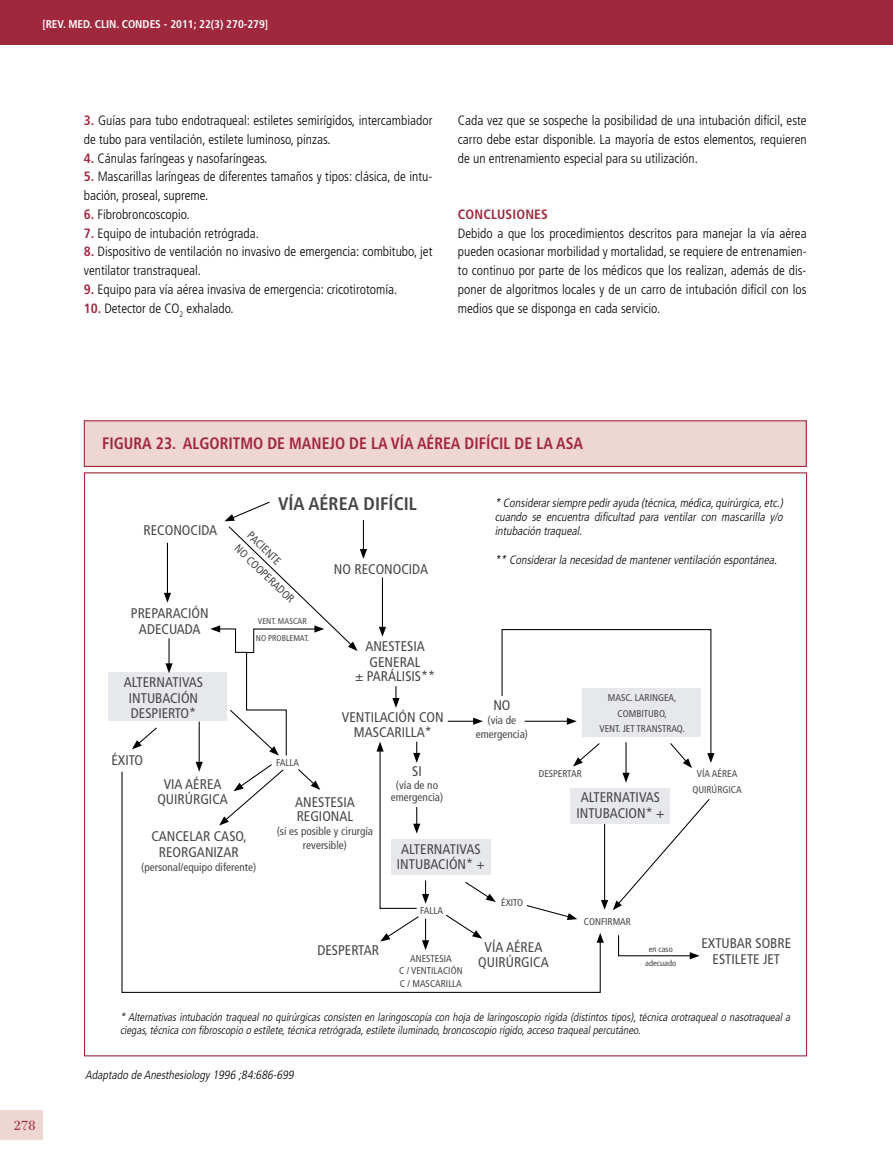
<style>
.page{position:relative;width:893px;height:1170px;background:#fff}
.page>*{position:absolute;margin:0;border:0;box-sizing:border-box;transform-origin:0 0}
.t1{font:19.5px "Filosofia Grand Caps";color:#a0283d;scale:1.1 1}
.t2{font:700 condensed 18.15px "Frutiger";color:#474647}
.t3{font:700 condensed 16.5px "Frutiger";color:#a0283d;scale:.95 1}
.t4{font:condensed 13.95px/15.5px "Frutiger";color:#474647;text-align:center}
.t5{font:300 condensed 13.5px/18.8px "Frutiger";color:#000}
.t6{font:700 condensed 13.5px "Frutiger";letter-spacing:.015em;color:#a0283d}
.t7{font:italic 300 condensed 12px/14.4px "Frutiger";color:#000;text-align:justify}
.t8{font:italic 300 condensed 11.25px/13.5px "Frutiger";color:#000}
.t9{font:condensed 11.25px/14px "Frutiger";color:#474647;text-align:center}
.t10{font:700 condensed 11.25px "Frutiger";color:#fff}
.t11{font:condensed 9.75px/15.5px "Frutiger";color:#474647}
.t12{font:condensed 8.4px/14px "Frutiger";color:#474647;text-align:center}
.s1{font-weight:700;color:#a0283d}
</style>
<div class="page">
<div style="left:0;top:1110px;width:43px;height:30px;background:#eed6d2"></div>
<div style="left:0;top:0;width:893px;height:44px;background:#a0283d"></div>
<div style="left:84px;top:420px;width:723px;height:47px;background:#eed6d2;border:1px solid #a0283d"></div>
<div style="left:108px;top:672px;width:118px;height:49px;background:#e6e8ec"></div>
<hr style="left:382px;top:577px;width:1px;height:52px;background:#000">
<svg style="left:379px;top:626px;width:7px;height:10px"></svg>
<hr style="left:167px;top:542px;width:1px;height:53px;background:#000">
<svg style="left:164px;top:592px;width:7px;height:10px"></svg>
<svg style="left:601px;top:799px;width:109px;height:111px"></svg>
<svg style="left:263px;top:764px;width:21px;height:6px"></svg>
<svg style="left:132px;top:727px;width:25px;height:22px"></svg>
<svg style="left:165px;top:638px;width:8px;height:35px"></svg>
<hr style="left:199px;top:721px;width:1px;height:43px;background:#000">
<svg style="left:196px;top:761px;width:7px;height:9px"></svg>
<svg style="left:392px;top:686px;width:8px;height:22px"></svg>
<svg style="left:448px;top:717px;width:35px;height:7px"></svg>
<svg style="left:121px;top:770px;width:480px;height:223px"></svg>
<svg style="left:597px;top:932px;width:7px;height:10px"></svg>
<svg style="left:501px;top:629px;width:213px;height:153px"></svg>
<svg style="left:618px;top:935px;width:82px;height:24px"></svg>
<svg style="left:376px;top:741px;width:53px;height:168px"></svg>
<svg style="left:210px;top:501px;width:157px;height:255px"></svg>
<div style="left:570px;top:787px;width:100px;height:36px;background:#e6e8ec"></div>
<div style="left:391px;top:839px;width:100px;height:36px;background:#e6e8ec"></div>
<p class="t10" style="left:42px;top:17px;width:227px">[REV. MED. CLIN. CONDES - 2011; 22(3) 270-279]</p>
<p class="t5" style="left:84px;top:111px;width:350px"><span class="s1">3.</span> Guías para tubo endotraqueal: estiletes semirígidos, intercambiador de tubo para ventilación, estilete luminoso, pinzas.</p>
<p class="t5" style="left:84px;top:149px;width:185px"><span class="s1">4.</span> Cánulas faríngeas y nasofaríngeas.</p>
<p class="t5" style="left:84px;top:167px;width:350px"><span class="s1">5.</span> Mascarillas laríngeas de diferentes tamaños y tipos: clásica, de intu&shy;bación, proseal, supreme.</p>
<p class="t5" style="left:84px;top:205px;width:108px"><span class="s1">6.</span> Fibrobroncoscopio.</p>
<p class="t5" style="left:84px;top:224px;width:177px"><span class="s1">7.</span> Equipo de intubación retrógrada.</p>
<p class="t5" style="left:84px;top:242px;width:350px"><span class="s1">8.</span> Dispositivo de ventilación no invasivo de emergencia: combitubo, jet ventilator transtraqueal.</p>
<p class="t5" style="left:84px;top:280px;width:315px"><span class="s1">9.</span> Equipo para vía aérea invasiva de emergencia: cricotirotomía.</p>
<p class="t5" style="left:84px;top:299px;width:152px"><span class="s1">10.</span> Detector de CO<sub>2</sub> exhalado.</p>
<p class="t5" style="left:458px;top:111px;width:350px;text-align:justify">Cada vez que se sospeche la posibilidad de una intubación difícil, este carro debe estar disponible. La mayoría de estos elementos, requieren de un entrenamiento especial para su utilización.</p>
<p class="t6" style="left:458px;top:206px;width:76px">CONCLUSIONES</p>
<p class="t5" style="left:458px;top:224px;width:350px;text-align:justify">Debido a que los procedimientos descritos para manejar la vía aérea pueden ocasionar morbilidad y mortalidad, se requiere de entrenamien&shy;to continuo por parte de los médicos que los realizan, además de dis&shy;poner de algoritmos locales y de un carro de intubación difícil con los medios que se disponga en cada servicio.</p>
<h1 class="t1" style="left:14px;top:1113px;width:22px">278</h1>
<p class="t3" style="left:102px;top:433px;width:508px">FIGURA 23. ALGORITMO DE MANEJO DE LA VÍA AÉREA DI FÍCIL DE LA ASA</p>
<p class="t4" style="left:144px;top:522px;width:75px">RECONOCIDA</p>
<p class="t4" style="left:131px;top:606px;width:79px">PREPARACIÓN<br>ADECUADA</p>
<p class="t4" style="left:124px;top:674px;width:81px">ALTERNATIVAS<br>INTUBACIÓN<br>DESPIERTO*</p>
<h2 class="t2" style="left:278px;top:493px;width:139px">VÍA AÉREA DIFÍCIL</h2>
<p class="t9" style="left:255px;top:527px;width:23px;line-height:18.1px;text-align:left;rotate:44deg">PACIENTE<br>NO COOPERADOR</p>
<p class="t12" style="left:258px;top:614px;width:6px">VENT</p>
<p class="t12" style="left:274px;top:614px;width:10px">. MASCAR</p>
<p class="t12" style="left:256px;top:631px;width:55px">NO PROBLEMAT.</p>
<p class="t4" style="left:334px;top:561px;width:96px">NO RECONOCIDA</p>
<p class="t4" style="left:365px;top:639px;width:61px">ANESTESIA<br>GENERAL</p>
<p class="t4" style="left:355px;top:668px;width:82px">± PARÁLISIS**</p>
<p class="t4" style="left:342px;top:709px;width:8px">VENTILACI</p>
<p class="t4" style="left:398px;top:709px;width:30px">ÓN CON</p>
<p class="t4" style="left:354px;top:724px;width:8px">MASCARILLA</p>
<p class="t4" style="left:425px;top:724px;width:8px">*</p>
<p class="t7" style="left:495px;top:495px;width:292px">* Considerarsiempre pedirayuda (técnica,médica,quirúrgica,etc.) cuando se encuentra dificultad para ventilar con mascarilla y/o intubación traqueal.</p>
<p class="t7" style="left:495px;top:553px;width:286px">** Considerarla necesidad de mantenerventilación espontánea.</p>
<p class="t4" style="left:493px;top:698px;width:19px">NO</p>
<p class="t9" style="left:476px;top:713px;width:54px">(VIA DE<br>EMERGENCIA)</p>
<p class="t11" style="left:599px;top:690px;width:87px;text-align:center">MASC. LARINGEA,<br>COMBITUBO,<br>VENT. JET TRANSTRAQ.</p>
<p class="t4" style="left:111px;top:752px;width:14px">ÉXITO</p>
<p class="t4" style="left:157px;top:776px;width:51px;text-align:left;text-indent:6px">VIA AÉREA<br>QUIR</p>
<p class="t4" style="left:185px;top:791px;width:16px">ÚRGICA</p>
<p class="t4" style="left:151px;top:828px;width:9px">CANCELAR</p>
<p class="t4" style="left:214px;top:828px;width:9px">CASO</p>
<p class="t4" style="left:243px;top:828px;width:5px">,</p>
<p class="t4" style="left:159px;top:844px;width:8px">REORGANI</p>
<p class="t4" style="left:217px;top:844px;width:15px">ZAR</p>
<p class="t9" style="left:141px;top:859px;width:117px">(PERSONAL/EQUIPO DIFERENTE)</p>
<p class="t11" style="left:276px;top:754px;width:6px">FALLA</p>
<p class="t4" style="left:295px;top:795px;width:10px;line-height:14px;text-align:left">ANESTESIA<br>REGIONAL</p>
<p class="t9" style="left:277px;top:824px;width:98px">(SI ES POSIBLE Y CIRURGÍA<br>REVERSIBLE)</p>
<p class="t4" style="left:317px;top:942px;width:8px">DESPERTAR</p>
<p class="t4" style="left:412px;top:763px;width:5px">SI</p>
<p class="t9" style="left:391px;top:778px;width:54px;line-height:12.6px">(VÍA DE NO<br>EMERGENCIA)</p>
<p class="t4" style="left:397px;top:841px;width:12px">ALTERNATIVAS<br>INTUBACI</p>
<p class="t4" style="left:449px;top:856px;width:37px">ÓN* +</p>
<p class="t11" style="left:420px;top:903px;width:6px">FALLA</p>
<p class="t11" style="left:539px;top:766px;width:6px">DESPERTAR</p>
<p class="t4" style="left:576px;top:789px;width:12px">ALTERNATIVAS<br>INTUBACION</p>
<p class="t4" style="left:646px;top:805px;width:20px">* +</p>
<p class="t11" style="left:501px;top:895px;width:10px">ÉXITO</p>
<p class="t11" style="left:584px;top:913px;width:7px">CONF</p>
<p class="t11" style="left:605px;top:913px;width:15px">IRMAR</p>
<p class="t11" style="left:399px;top:952px;width:18px;line-height:12.6px;text-align:right">ANESTESIA<br>C / VENTILACI</p>
<p class="t11" style="left:451px;top:963px;width:12px">ÓN</p>
<p class="t11" style="left:400px;top:975px;width:19px">C / MASCARILLA</p>
<p class="t4" style="left:478px;top:939px;width:51px;text-align:left;text-indent:6px">VÍA AÉREA<br>QUIR</p>
<p class="t4" style="left:506px;top:954px;width:16px">ÚRGICA</p>
<p class="t12" style="left:645px;top:941px;width:32px">EN CASO<br>ADECUADO</p>
<p class="t11" style="left:692px;top:766px;width:36px;text-indent:4px">VÍA AÉREA<br>QUIR</p>
<p class="t11" style="left:712px;top:781px;width:12px">ÚRGICA</p>
<p class="t4" style="left:701px;top:935px;width:9px">EXTUBAR</p>
<p class="t4" style="left:755px;top:935px;width:8px">SOBRE</p>
<p class="t4" style="left:712px;top:950px;width:7px">ESTILETE</p>
<p class="t4" style="left:763px;top:950px;width:7px">JET</p>
<p class="t8" style="left:120px;top:1010px;width:674px">* Alternativas intubación traqueal no quirúrgicas consisten en laringoscopía con hoja de laringoscopio rígida (distintos tipos),técnica orotraqueal o nasotraqueal a ciegas,técnica con fibroscopio o estilete,técnica retrógrada,estilete iluminado,broncoscopio rígido,acceso traquealpercutáneo.</p>
<p class="t7" style="left:85px;top:1068px;width:213px">Adaptado de Anesthesiology1996 ;84:686-699</p>
</div>
